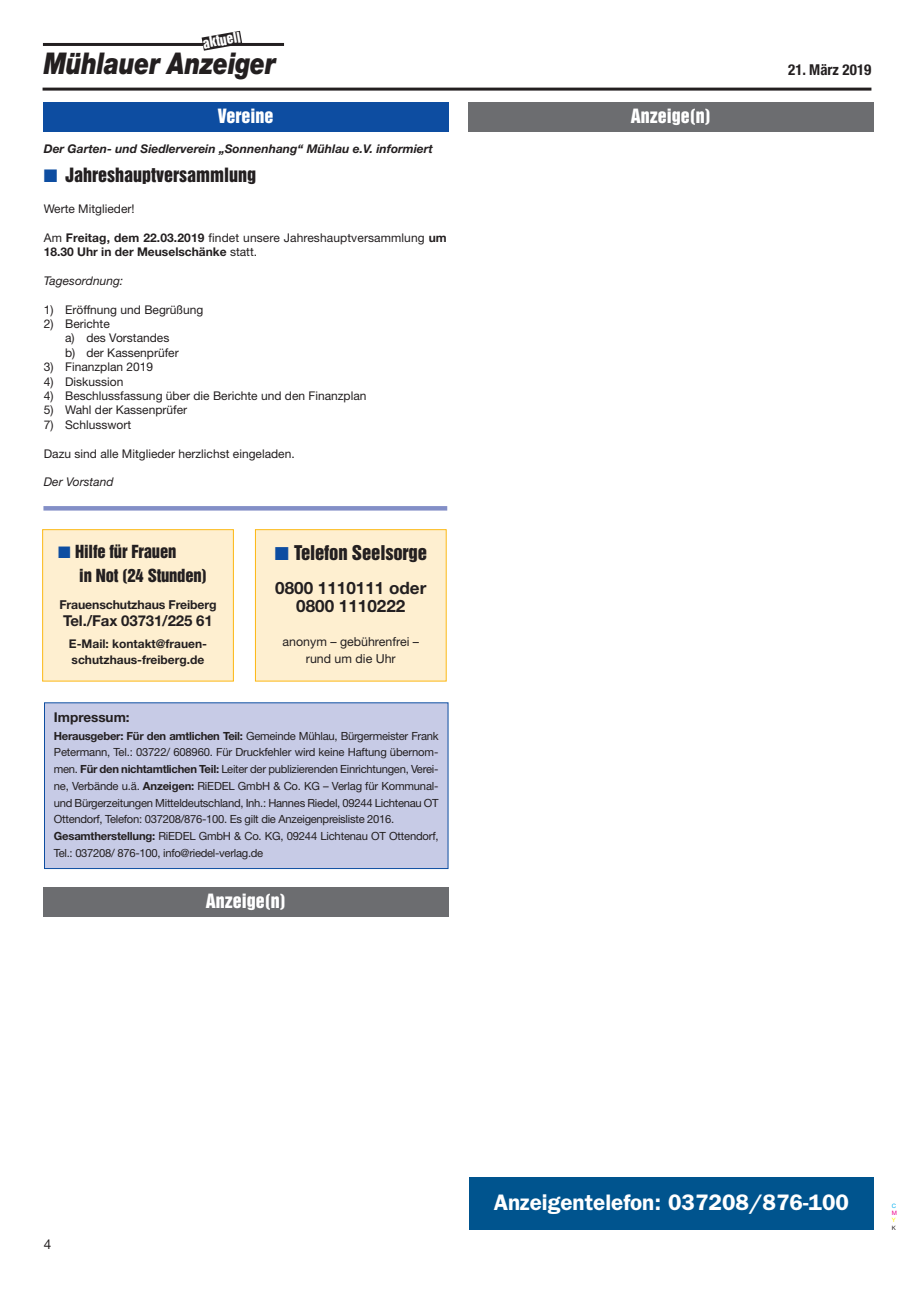
<style>
.page{position:relative;width:915px;height:1293px;background:#fff}
.page>*{position:absolute;margin:0;border:0;box-sizing:border-box;transform-origin:0 0}
.t1{font:italic 900 30px "Helvetica Neue";letter-spacing:-.01em;color:#231f20;scale:.8 1}
.t2{font:600 22.5px "Franklin Gothic";color:#fff}
.t3{font:18.6px "Helvetica Inserat";letter-spacing:-.01em;color:#231f20}
.t4{font:18px "Helvetica Inserat";color:#fff}
.t5{font:18px "Helvetica Inserat";color:#231f20}
.t6{font:700 17.1px/17.2px "Helvetica Neue";color:#231f20;text-align:center}
.t7{font:16.5px/23.5px "Helvetica Inserat";letter-spacing:-.01em;color:#231f20}
.t8{font:700 15px "Helvetica Neue";letter-spacing:-.01em;color:#231f20}
.t9{font:700 condensed 15px "Helvetica Neue";color:#231f20}
.t10{font:700 13.5px "Helvetica Neue";color:#231f20}
.t11{font:13.5px "Helvetica Inserat";color:#fff}
.t12{font:13.5px "Helvetica Neue";color:#231f20}
.t13{font:12.45px/17.2px "Helvetica Neue";color:#231f20;text-align:center}
.t14{font:700 12.3px "Helvetica Neue";letter-spacing:-.01em;color:#231f20}
.t15{font:12px/14.4px "Helvetica Neue";color:#231f20}
.t16{font:700 12px/16px "Helvetica Neue";color:#231f20}
.t17{font:italic 700 12px "Helvetica Neue";color:#231f20}
.t18{font:italic 12px "Helvetica Neue";color:#231f20}
.t19{font:11.25px/16.8px "Helvetica Neue";letter-spacing:-.025em;color:#231f20}
.t20{font:6px "Helvetica Neue";color:#00aeef}
.t21{font:6px "Helvetica Neue";color:#ed028c}
.t22{font:6px "Helvetica Neue";color:#fff101}
.t23{font:6px "Helvetica Neue";color:#231f20}
.s1{color:#0d4da1}
.s2{font-weight:400}
.s3{font-weight:700}
</style>
<div class="page">
<hr style="left:43px;top:88px;width:828px;height:3px;background:#231f20">
<hr style="left:43px;top:43px;width:241px;height:3px;background:#231f20">
<svg style="left:201px;top:31px;width:41px;height:20px"></svg>
<div style="left:43px;top:530px;width:190px;height:151px;background:#feefd0"></div>
<div style="left:42px;top:529px;width:192px;height:152px;border:1px solid #fcb814"></div>
<div style="left:256px;top:530px;width:189px;height:151px;background:#feefd0"></div>
<div style="left:255px;top:529px;width:191px;height:152px;border:1px solid #fcb814"></div>
<div style="left:45px;top:703px;width:402px;height:165px;background:#c7cbe6"></div>
<div style="left:44px;top:702px;width:404px;height:167px;border:1px solid #0d4da1"></div>
<div style="left:43px;top:102px;width:405px;height:30px;background:#0d4da1"></div>
<div style="left:43px;top:887px;width:405px;height:30px;background:#6c6d70"></div>
<div style="left:468px;top:102px;width:405px;height:30px;background:#6c6d70"></div>
<hr style="left:43px;top:506px;width:404px;height:4px;background:#838fc7">
<div style="left:469px;top:1177px;width:404px;height:52px;background:#00548e"></div>
<p class="t11" style="left:202px;top:38px;width:40px;rotate:-10deg">aktuell</p>
<h1 class="t1" style="left:44px;top:52px;width:291px">Mühlauer Anzeiger</h1>
<h3 class="t4" style="left:218px;top:109px;width:57px">Vereine</h3>
<p class="t17" style="left:44px;top:145px;width:390px">Der Garten- und Siedlerverein „Sonnenhang“ Mühlau e.V. informiert</p>
<h3 class="t5" style="left:44px;top:167px;width:214px"><span class="s1">■</span> Jahreshauptversammlung</h3>
<p class="t15" style="left:44px;top:202px;width:92px">Werte Mitglieder!</p>
<p class="t16" style="left:44px;top:231px;width:404px;line-height:14.4px"><span class="s2">Am</span> Freitag, dem 22.03.2019 <span class="s2">findet unsere Jahreshauptversammlung</span> um<br>18.30 Uhr in der Meuselschänke <span class="s2">statt.</span></p>
<p class="t18" style="left:44px;top:276px;width:81px">Tagesordnung:</p>
<p class="t15" style="left:44px;top:303px;width:161px">1) Eröffnung und Begrüßung</p>
<p class="t15" style="left:65px;top:318px;width:115px;text-indent:-21px">2) Berichte<br>a) des Vorstandes b) der Kassenprüfer</p>
<p class="t15" style="left:44px;top:361px;width:111px">3) Finanzplan 2019</p>
<p class="t15" style="left:44px;top:375px;width:81px">4) Diskussion</p>
<p class="t15" style="left:44px;top:390px;width:324px">4) Beschlussfassung über die Berichte und den Finanzplan</p>
<p class="t15" style="left:44px;top:404px;width:145px">5) Wahl der Kassenprüfer</p>
<p class="t15" style="left:44px;top:418px;width:89px">7) Schlusswort</p>
<p class="t15" style="left:44px;top:447px;width:252px">Dazu sind alle Mitglieder herzlichst eingeladen.</p>
<p class="t18" style="left:44px;top:478px;width:71px">Der Vorstand</p>
<h3 class="t7" style="left:79px;top:541px;width:129px;text-indent:-21px"><span class="s1">■</span> Hilfe für Frauen<br>in Not (24 Stunden)</h3>
<p class="t14" style="left:59px;top:600px;width:159px">Frauenschutzhaus Freiberg</p>
<h3 class="t8" style="left:63px;top:615px;width:151px">Tel./Fax 03731/225 61</h3>
<p class="t16" style="left:69px;top:636px;width:140px">E-Mail: kontakt@frauen&shy;schutzhaus-freiberg.de</p>
<h3 class="t3" style="left:274px;top:545px;width:154px"><span class="s1">■</span> Telefon Seelsorge</h3>
<h3 class="t6" style="left:275px;top:581px;width:152px">0800 1110111 oder<br>0800 1110222</h3>
<p class="t13" style="left:282px;top:634px;width:138px">anonym – gebührenfrei – rund um die Uhr</p>
<p class="t10" style="left:54px;top:712px;width:77px">Impressum:</p>
<p class="t19" style="left:54px;top:728px;width:386px"><span class="s3">Herausgeber: Für den amtlichen Teil:</span> Gemeinde Mühlau, Bürgermeis ter Frank Petermann, Tel.: 03722/ 608960. Für Druckfehler wird keine Haftung übernom&shy;men. <span class="s3">Für den nichtamtlichen Teil:</span> Leiter der publizierenden Einrichtungen, Verei&shy;ne, Verbände u.ä. <span class="s3">Anzeigen:</span> RiEDEL GmbH &amp; Co. KG – Verlag für Kommunal&shy;und Bürgerzeitungen Mitteldeutschland, Inh.: Hannes Riedel, 09244 Lichtenau OT Ottendorf, Telefon: 037208/876-100. Es gilt die Anzeigenpreisliste 2016.<br><span class="s3">Gesamtherstellung:</span> RiEDEL GmbH &amp; Co. KG, 09244 Lichtenau OT Ottendorf, Tel.: 037208/ 876-100, info@riedel-verlag.de</p>
<h3 class="t4" style="left:206px;top:894px;width:81px">Anzeige(n)</h3>
<h3 class="t4" style="left:630px;top:109px;width:81px">Anzeige(n)</h3>
<h3 class="t9" style="left:788px;top:65px;width:85px">21. März 2019</h3>
<p class="t12" style="left:44px;top:1239px;width:9px">4</p>
<h2 class="t2" style="left:493px;top:1194px;width:357px">Anzeigentelefon: 037208/876-100</h2>
<p class="t20" style="left:891px;top:1203px;width:6px">C</p>
<p class="t21" style="left:891px;top:1211px;width:7px">M</p>
<p class="t22" style="left:891px;top:1218px;width:5px">Y</p>
<p class="t23" style="left:891px;top:1225px;width:6px">K</p>
</div>
